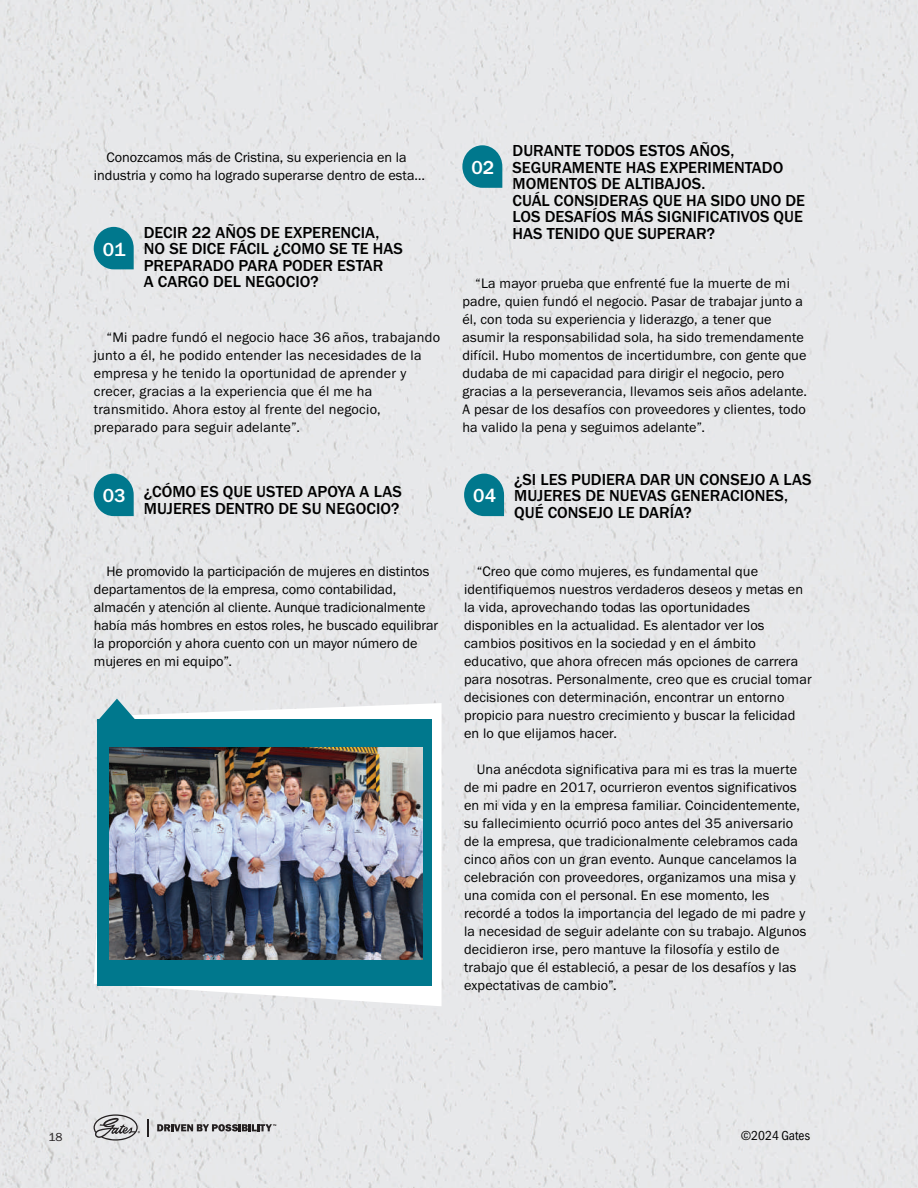
<style>
.page{position:relative;width:918px;height:1188px;background:#e7e8ea}
.page>*{position:absolute;margin:0;border:0;box-sizing:border-box;transform-origin:0 0}
.t1{font:500 19.5px "Franklin Gothic URW";color:#fff}
.t2{font:500 16.5px/16.5px "Franklin Gothic URW";color:#000}
.t3{font:14.25px/18px "Franklin Gothic URW Boo";letter-spacing:.01em;color:#000}
.t4{font:13.5px "Franklin Gothic URW Cond";color:#000}
.t5{font:12px "Franklin Gothic URW Boo";color:#231f20}
</style>
<div class="page">
<svg style="left:94px;top:227px;width:40px;height:42px;background:#24899b"></svg>
<svg style="left:462px;top:145px;width:40px;height:43px;background:#298b9d"></svg>
<svg style="left:94px;top:474px;width:40px;height:42px;background:#23899b"></svg>
<svg style="left:464px;top:474px;width:40px;height:42px;background:#24899b"></svg>
<svg style="left:147px;top:1119px;width:1px;height:17px"></svg>
<svg style="left:157px;top:1124px;width:119px;height:7px"></svg>
<svg style="left:94px;top:1114px;width:46px;height:27px"></svg>
<svg style="left:94px;top:703px;width:348px;height:303px"></svg>
<div style="left:97px;top:720px;width:335px;height:266px;background:#00788d"></div>
<svg style="left:98px;top:699px;width:38px;height:21px"></svg>
<img style="left:110px;top:748px;width:312px;height:212px">
<p class="t3" style="left:94px;top:148px;width:333px;text-align:center">Conozcamos más de Cristina, su experiencia en la industria y como ha logrado superarse dentro de esta…</p>
<h1 class="t1" style="left:103px;top:237px;width:24px">01</h1>
<p class="t2" style="left:144px;top:224px;width:260px">DECIR 22 AÑOS DE EXPERENCIA,<br>NO SE DICE FÁCIL ¿COMO SE TE HAS<br>PREPARADO PARA PODER ESTAR<br>A CARGO DEL NEGOCIO?</p>
<p class="t3" style="left:94px;top:328px;width:348px;text-indent:13px">“Mi padre fundó el negocio hace 36 años, trabajando junto a él, he podido entender las necesidades de la empresa y he tenido la oportunidad de aprender y crecer, gracias a la experiencia que él me ha transmitido. Ahora estoy al frente del negocio, preparado para seguir adelante”.</p>
<h1 class="t1" style="left:472px;top:155px;width:24px">02</h1>
<p class="t2" style="left:513px;top:142px;width:294px">DURANTE TODOS ESTOS AÑOS,<br>SEGURAMENTE HAS EXPERIMENTADO<br>MOMENTOS DE ALTIBAJOS.<br>CUÁL CONSIDERAS QUE HA SIDO UNO DE<br>LOS DESAFÍOS MÁS SIGNIFICATIVOS QUE<br>HAS TENIDO QUE SUPERAR?</p>
<p class="t3" style="left:462px;top:274px;width:346px;text-indent:13px">“La mayor prueba que enfrenté fue la muerte de mi padre, quien fundó el negocio. Pasar de trabajar junto a él, con toda su experiencia y liderazgo, a tener que asumir la responsabilidad sola, ha sido tremendamente difícil. Hubo momentos de incertidumbre, con gente que dudaba de mi capacidad para dirigir el negocio, pero gracias a la perseverancia, llevamos seis años adelante.<br>A pesar de los desafíos con proveedores y clientes, todo ha valido la pena y seguimos adelante”.</p>
<p class="t2" style="left:144px;top:483px;width:259px">¿CÓMO ES QUE USTED APOYA A LAS<br>MUJERES DENTRO DE SU NEGOCIO?</p>
<p class="t2" style="left:514px;top:471px;width:299px">¿SI LES PUDIERA DAR UN CONSEJO A LAS<br>MUJERES DE NUEVAS GENERACIONES,<br>QUÉ CONSEJO LE DARÍA?</p>
<h1 class="t1" style="left:103px;top:484px;width:24px">03</h1>
<h1 class="t1" style="left:473px;top:484px;width:24px">04</h1>
<p class="t3" style="left:94px;top:562px;width:346px;text-indent:13px">He promovido la participación de mujeres en distintos departamentos de la empresa, como contabilidad, almacén y atención al cliente. Aunque tradicionalmente había más hombres en estos roles, he buscado equilibrar la proporción y ahora cuento con un mayor número de mujeres en mi equipo”.</p>
<p class="t3" style="left:464px;top:562px;width:349px;text-indent:13px">“Creo que como mujeres, es fundamental que identifiquemos nuestros verdaderos deseos y metas en la vida, aprovechando todas las oportunidades disponibles en la actualidad. Es alentador ver los cambios positivos en la sociedad y en el ámbito educativo, que ahora ofrecen más opciones de carrera para nosotras. Personalmente, creo que es crucial tomar decisiones con determinación, encontrar un entorno propicio para nuestro crecimiento y buscar la felicidad en lo que elijamos hacer.</p>
<p class="t3" style="left:464px;top:760px;width:344px;text-indent:13px">Una anécdota significativa para mi es tras la muerte de mi padre en 2017, ocurrieron eventos significativos en mi vida y en la empresa familiar. Coincidentemente, su fallecimiento ocurrió poco antes del 35 aniversario de la empresa, que tradicionalmente celebramos cada cinco años con un gran evento. Aunque cancelamos la celebración con proveedores, organizamos una misa y una comida con el personal. En ese momento, les recordé a todos la importancia del legado de mi padre y la necesidad de seguir adelante con su trabajo. Algunos decidieron irse, pero mantuve la filosofía y estilo de trabajo que él estableció, a pesar de los desafíos y las expectativas de cambio”.</p>
<p class="t5" style="left:48px;top:1129px;width:16px">18</p>
<p class="t4" style="left:741px;top:1126px;width:71px">©2024 Gates</p>
</div>
